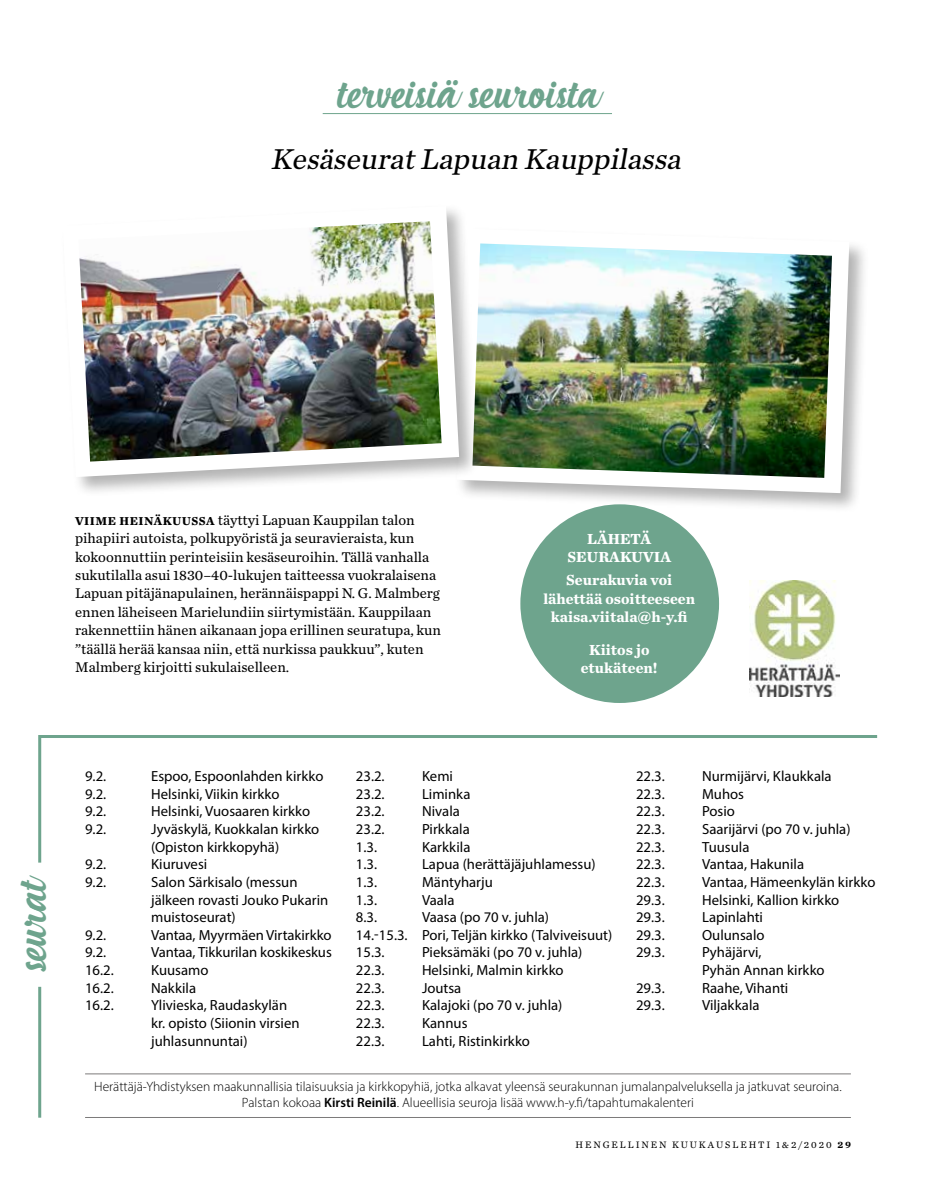
<style>
.page{position:relative;width:936px;height:1191px;background:#fff}
.page>*{position:absolute;margin:0;border:0;box-sizing:border-box;transform-origin:0 0}
.t1{font:42px "Handycheera";color:#6ea48d}
.t2{font:italic 30px "Chronicle Text G2";color:#000}
.t3{font:700 15.3px/18.3px "Chronicle Text G2";color:#fff;text-align:center}
.t4{font:14.7px/17.7px "Myriad Pro";color:#000}
.t5{font:14.7px/18.5px "Chronicle Text G2";color:#000}
.t6{font:300 13.5px/16.2px "Myriad Pro";color:#000;text-align:center}
.t7{font:9.75px "Chronicle Text G2";letter-spacing:.2em;color:#000}
.s1{font-weight:700;font-size:12px}
.s2{font-weight:600}
.s3{font-weight:700}
</style>
<div class="page">
<hr style="left:38px;top:735px;width:3px;height:127px;background:#6ea48d">
<hr style="left:38px;top:986px;width:3px;height:131px;background:#6ea48d">
<hr style="left:40px;top:735px;width:837px;height:3px;background:#6ea48d">
<hr style="left:85px;top:1117px;width:765px;height:1px;background:#7c7b7b">
<hr style="left:85px;top:1073px;width:765px;height:1px;background:#7c7b7b">
<hr style="left:323px;top:113px;width:289px;height:1px;background:#6ea48d">
<img style="left:749px;top:580px;width:90px;height:117px">
<div style="left:454px;top:226px;width:415px;height:287px;background:#000;opacity:.3"></div>
<svg style="left:454px;top:226px;width:403px;height:275px"></svg>
<img style="left:479px;top:243px;width:353px;height:235px">
<div style="left:520px;top:504px;width:199px;height:199px;background:#6ea48d;border-radius:50%"></div>
<div style="left:60px;top:203px;width:419px;height:294px;background:#000;opacity:.3"></div>
<svg style="left:60px;top:203px;width:407px;height:282px"></svg>
<img style="left:78px;top:221px;width:363px;height:240px">
<h1 class="t1" style="left:337px;top:62px;width:263px">terveisiä seuroista</h1>
<h2 class="t2" style="left:270px;top:136px;width:419px">KesäseuratLapuan Kauppilassa</h2>
<p class="t5" style="left:75px;top:510px;width:367px"><span class="s1">VIIME HEINÄKUUSSA</span> täyttyi Lapuan Kauppilan talon pihapiiri autoista, polkupyöristä ja seuravieraista, kun kokoonnuttiin perinteisiin kesäseuroihin. Tällä vanhalla sukutilalla asui 1830–40-lukujen taitteessa vuokralaisena Lapuan pitäjänapulainen, herännäispappi N. G. Malmberg ennen läheiseen Marielundiin siirtymistään. Kauppilaan rakennettiin hänen aikanaan jopa erillinen seuratupa, kun ”täällä herää kansaa niin, että nurkissa paukkuu”, kuten Malmberg kirjoitti sukulaiselleen.</p>
<p class="t3" style="left:567px;top:528px;width:105px">LÄHETÄ<br>SEURAKUVIA</p>
<p class="t3" style="left:543px;top:570px;width:153px">Seurakuvia voi lähettää osoitteeseen kaisa.viitala@h-y.fi</p>
<p class="t3" style="left:581px;top:640px;width:78px">Kiitos jo etukäteen!</p>
<h1 class="t1" style="left:1px;top:972px;width:99px;rotate:-90deg">seurat</h1>
<p class="t4" style="left:85px;top:767px;width:23px">9.2.</p>
<p class="t4" style="left:151px;top:767px;width:174px">Espoo, Espoonlahden kirkko</p>
<p class="t4" style="left:85px;top:784px;width:23px">9.2.</p>
<p class="t4" style="left:151px;top:784px;width:130px">Helsinki, Viikin kirkko</p>
<p class="t4" style="left:85px;top:802px;width:23px">9.2.</p>
<p class="t4" style="left:151px;top:802px;width:161px">Helsinki, Vuosaaren kirkko</p>
<p class="t4" style="left:85px;top:820px;width:23px">9.2.</p>
<p class="t4" style="left:151px;top:820px;width:170px">Jyväskylä, Kuokkalan kirkko (Opiston kirkkopyhä)</p>
<p class="t4" style="left:85px;top:855px;width:23px">9.2.</p>
<p class="t4" style="left:151px;top:855px;width:58px">Kiuruvesi</p>
<p class="t4" style="left:85px;top:873px;width:23px">9.2.</p>
<p class="t4" style="left:151px;top:873px;width:179px">Salon Särkisalo (messun jälkeen rovasti Jouko Pukarin muistoseurat)</p>
<p class="t4" style="left:85px;top:925px;width:23px">9.2.</p>
<p class="t4" style="left:151px;top:925px;width:182px">Vantaa, Myyrmäen Virtakirkko</p>
<p class="t4" style="left:85px;top:943px;width:23px">9.2.</p>
<p class="t4" style="left:151px;top:943px;width:182px">Vantaa, Tikkurilan koskikeskus</p>
<p class="t4" style="left:85px;top:961px;width:30px">16.2.</p>
<p class="t4" style="left:151px;top:961px;width:59px">Kuusamo</p>
<p class="t4" style="left:85px;top:978px;width:30px">16.2.</p>
<p class="t4" style="left:151px;top:978px;width:47px">Nakkila</p>
<p class="t4" style="left:85px;top:996px;width:30px">16.2.</p>
<p class="t4" style="left:151px;top:996px;width:150px">Ylivieska, Raudaskylän kr. opisto (Siionin virsien juhlasunnuntai)</p>
<p class="t4" style="left:356px;top:767px;width:30px">23.2.</p>
<p class="t4" style="left:422px;top:767px;width:33px">Kemi</p>
<p class="t4" style="left:356px;top:784px;width:30px">23.2.</p>
<p class="t4" style="left:422px;top:784px;width:50px">Liminka</p>
<p class="t4" style="left:356px;top:802px;width:30px">23.2.</p>
<p class="t4" style="left:422px;top:802px;width:39px">Nivala</p>
<p class="t4" style="left:356px;top:820px;width:30px">23.2.</p>
<p class="t4" style="left:422px;top:820px;width:49px">Pirkkala</p>
<p class="t4" style="left:356px;top:837px;width:23px">1.3.</p>
<p class="t4" style="left:422px;top:837px;width:50px">Karkkila</p>
<p class="t4" style="left:356px;top:855px;width:23px">1.3.</p>
<p class="t4" style="left:422px;top:855px;width:175px">Lapua (herättäjäjuhlamessu)</p>
<p class="t4" style="left:356px;top:873px;width:23px">1.3.</p>
<p class="t4" style="left:422px;top:873px;width:72px">Mäntyharju</p>
<p class="t4" style="left:356px;top:890px;width:23px">1.3.</p>
<p class="t4" style="left:422px;top:890px;width:34px">Vaala</p>
<p class="t4" style="left:356px;top:908px;width:23px">8.3.</p>
<p class="t4" style="left:356px;top:908px;width:258px;text-indent:66px">Vaasa (po 70 v. juhla)<br>14.-15.3. Pori, Teljän kirkko (Talviveisuut)<br>15.3.</p>
<p class="t4" style="left:422px;top:943px;width:162px">Pieksämäki (po 70 v. juhla)</p>
<p class="t4" style="left:356px;top:961px;width:30px">22.3.</p>
<p class="t4" style="left:422px;top:961px;width:143px">Helsinki, Malmin kirkko</p>
<p class="t4" style="left:356px;top:978px;width:30px">22.3.</p>
<p class="t4" style="left:422px;top:978px;width:41px">Joutsa</p>
<p class="t4" style="left:356px;top:996px;width:30px">22.3.</p>
<p class="t4" style="left:422px;top:996px;width:142px">Kalajoki (po 70 v. juhla)</p>
<p class="t4" style="left:356px;top:1014px;width:30px">22.3.</p>
<p class="t4" style="left:422px;top:1014px;width:47px">Kannus</p>
<p class="t4" style="left:356px;top:1031px;width:30px">22.3.</p>
<p class="t4" style="left:422px;top:1031px;width:109px">Lahti, Ristinkirkko</p>
<p class="t4" style="left:636px;top:767px;width:30px">22.3.</p>
<p class="t4" style="left:702px;top:767px;width:131px">Nurmijärvi, Klaukkala</p>
<p class="t4" style="left:636px;top:784px;width:30px">22.3.</p>
<p class="t4" style="left:702px;top:784px;width:44px">Muhos</p>
<p class="t4" style="left:636px;top:802px;width:30px">22.3.</p>
<p class="t4" style="left:702px;top:802px;width:34px">Posio</p>
<p class="t4" style="left:636px;top:820px;width:30px">22.3.</p>
<p class="t4" style="left:702px;top:820px;width:150px">Saarijärvi (po 70 v. juhla)</p>
<p class="t4" style="left:636px;top:837px;width:30px">22.3.</p>
<p class="t4" style="left:702px;top:837px;width:49px">Tuusula</p>
<p class="t4" style="left:636px;top:855px;width:30px">22.3.</p>
<p class="t4" style="left:702px;top:855px;width:103px">Vantaa, Hakunila</p>
<p class="t4" style="left:636px;top:873px;width:30px">22.3.</p>
<p class="t4" style="left:702px;top:873px;width:175px">Vantaa, Hämeenkylän kirkko</p>
<p class="t4" style="left:636px;top:890px;width:30px">29.3.</p>
<p class="t4" style="left:702px;top:890px;width:139px">Helsinki, Kallion kirkko</p>
<p class="t4" style="left:636px;top:908px;width:30px">29.3.</p>
<p class="t4" style="left:702px;top:908px;width:62px">Lapinlahti</p>
<p class="t4" style="left:636px;top:925px;width:30px">29.3.</p>
<p class="t4" style="left:702px;top:925px;width:64px">Oulunsalo</p>
<p class="t4" style="left:636px;top:943px;width:30px">29.3.</p>
<p class="t4" style="left:702px;top:943px;width:124px">Pyhäjärvi,<br>Pyhän Annan kirkko</p>
<p class="t4" style="left:636px;top:978px;width:30px">29.3.</p>
<p class="t4" style="left:702px;top:978px;width:88px">Raahe, Vihanti</p>
<p class="t4" style="left:636px;top:996px;width:30px">29.3.</p>
<p class="t4" style="left:702px;top:996px;width:59px">Viljakkala</p>
<p class="t6" style="left:94px;top:1078px;width:749px">Herättäjä-Yhdistyksen maakunnallisia tilaisuuksia ja kirkkopyhiä, jotka alkavat yleensä seurakunnan jumalanpalveluksella ja jatkuvat seuroina.<br>Palstan kokoaa <span class="s2">Kirsti Reinilä</span>. Alueellisia seuroja lisää www.h-y.fi/tapahtumakalenteri</p>
<p class="t7" style="left:575px;top:1137px;width:277px">HENGELLINEN KUUKAUSLEHTI 1&amp;2/2020 <span class="s3">29</span></p>
</div>
